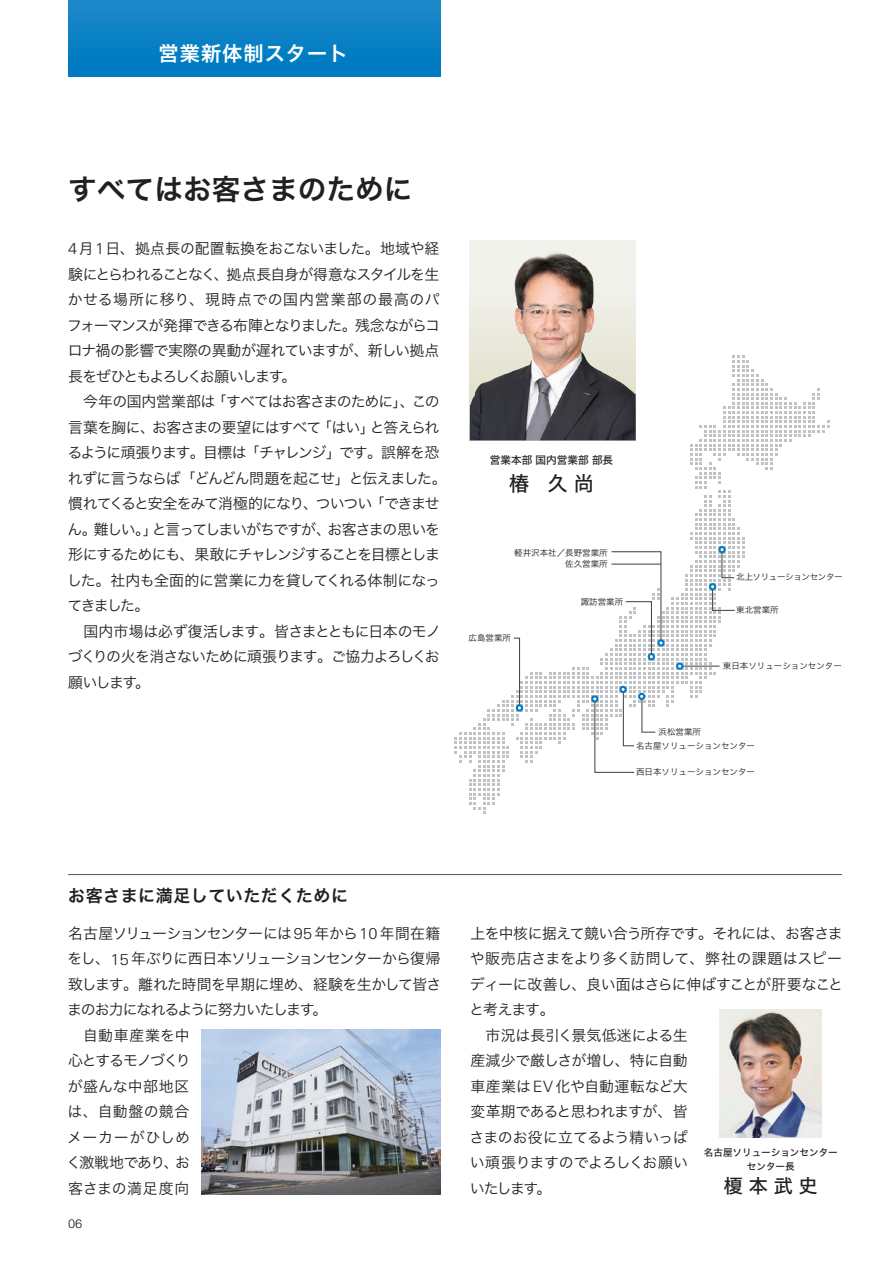
<style>
.page{position:relative;width:893px;height:1263px;background:#fff}
.page>*{position:absolute;margin:0;border:0;box-sizing:border-box;transform-origin:0 0}
.t1{font:28.65px "Hira Kaku Std W6";color:#231f20}
.t2{font:20.25px "Hira Kaku Std W6";letter-spacing:.05em;color:#fff}
.t3{font:20.25px "Hira Kaku Std W5";color:#231f20}
.t4{font:19.2px "Hira Kaku Std W5";color:#231f20}
.t5{font:16.95px "Hira Kaku Std W6";letter-spacing:.03em;color:#231f20}
.t6{font:14.85px/25.5px "Hira Kaku Pro W3";letter-spacing:-.05em;color:#231f20}
.t7{font:14.85px/25.5px "Hira Kaku Pro W3";letter-spacing:-.025em;color:#231f20}
.t8{font:300 12.3px "Zurich BT";color:#231f20;scale:1.05 1}
.t9{font:10.65px "Hira Kaku Std W5";color:#231f20}
.t10{font:9.6px/13.8px "Hira Kaku Std W5";color:#231f20;text-align:center}
.t11{font:8.55px "Hira Kaku Pro W3";color:#231f20}
.t12{font:8.55px "Hira Kaku Pro W3";letter-spacing:-.04em;color:#231f20}
.s1{font-family:"Zurich BT";font-weight:300;font-size:15.6px}
</style>
<div class="page">
<img style="left:202px;top:1029px;width:238px;height:166px">
<svg style="left:454px;top:355px;width:375px;height:459px"></svg>
<img style="left:470px;top:243px;width:166px;height:197px">
<hr style="left:68px;top:874px;width:774px;height:1px;background:#57585a">
<img style="left:720px;top:1009px;width:102px;height:128px">
<div style="left:68px;top:0;width:372px;height:77px;background:linear-gradient(to bottom,#1e88ca,#0079c0)"></div>
<h2 class="t2" style="left:159px;top:38px;width:191px">営業新体制スタート</h2>
<h1 class="t1" style="left:68px;top:167px;width:346px">すべてはお客さまのために</h1>
<p class="t6" style="left:67px;top:235px;width:381px"><span class="s1">4</span>月<span class="s1">1</span>日、拠点長の配置転換をおこないました。地域や経験にとらわれることなく、拠点長自身が得意なスタイルを生かせる場所に移り、現時点での国内営業部の最高のパフォーマンスが発揮できる布陣となりました。残念ながらコロナ禍の影響で実際の異動が遅れていますが、新しい拠点長をぜひともよろしくお願いします。<br>　今年の国内営業部は「すべてはお客さまのために」、この言葉を胸に、お客さまの要望にはすべて「はい」と答えられるように頑張ります。目標は「チャレンジ」です。誤解を恐れずに言うならば「どんどん問題を起こせ」と伝えました。慣れてくると安全をみて消極的になり、ついつい「できません。難しい。」と言ってしまいがちですが、お客さまの思いを形にするためにも、果敢にチャレンジすることを目標としました。社内も全面的に営業に力を貸してくれる体制になってきました。<br>　国内市場は必ず復活します。皆さまとともに日本のモノづくりの火を消さないために頑張ります。ご協力よろしくお願いします。</p>
<p class="t9" style="left:490px;top:451px;width:125px">営業本部国内営業部部長</p>
<h2 class="t3" style="left:509px;top:468px;width:86px">椿 久尚</h2>
<p class="t11" style="left:514px;top:545px;width:95px">軽井沢本社／長野営業所</p>
<p class="t11" style="left:469px;top:630px;width:44px">広島営業所</p>
<p class="t11" style="left:565px;top:556px;width:44px">佐久営業所</p>
<p class="t11" style="left:581px;top:594px;width:44px">諏訪営業所</p>
<p class="t12" style="left:736px;top:569px;width:108px">北上ソリューションセンター</p>
<p class="t11" style="left:736px;top:602px;width:44px">東北営業所</p>
<p class="t11" style="left:723px;top:658px;width:121px">東日本ソリューションセンター</p>
<p class="t11" style="left:658px;top:725px;width:44px">浜松営業所</p>
<p class="t11" style="left:636px;top:738px;width:121px">名古屋ソリューションセンター</p>
<p class="t11" style="left:636px;top:764px;width:121px">西日本ソリューションセンター</p>
<p class="t5" style="left:68px;top:883px;width:281px">お客さまに満足していただくために</p>
<p class="t6" style="left:67px;top:919px;width:376px">名古屋ソリューションセンターには<span class="s1">95</span> 年から<span class="s1">10</span> 年間在籍をし、<span class="s1">15</span> 年ぶりに西日本ソリューションセンターから復帰致します。離れた時間を早期に埋め、経験を生かして皆さまのお力になれるように努力いたします。<br>　自動車産業を中<br>心とするモノづくり<br>が盛んな中部地区<br>は、自動盤の競合<br>メーカーがひしめ<br>く激戦地であり、お<br>客さまの満足度向</p>
<p class="t7" style="left:469px;top:919px;width:376px">上を中核に据えて競い合う所存です。それには、お客さまや販売店さまをより多く訪問して、弊社の課題はスピーディーに改善し、良い面はさらに伸ばすことが肝要なことと考えます。<br>　市況は長引く景気低迷による生<br>産減少で厳しさが増し、特に自動<br>車産業は<span class="s1">EV</span>化や自動運転など大<br>変革期であると思われますが、皆<br>さまのお役に立てるよう精いっぱ<br>い頑張りますのでよろしくお願い<br>いたします。</p>
<p class="t10" style="left:704px;top:1146px;width:135px">名古屋ソリューションセンターセンター長</p>
<p class="t4" style="left:724px;top:1171px;width:95px">榎本武史</p>
<p class="t8" style="left:68px;top:1216px;width:15px">06</p>
</div>
